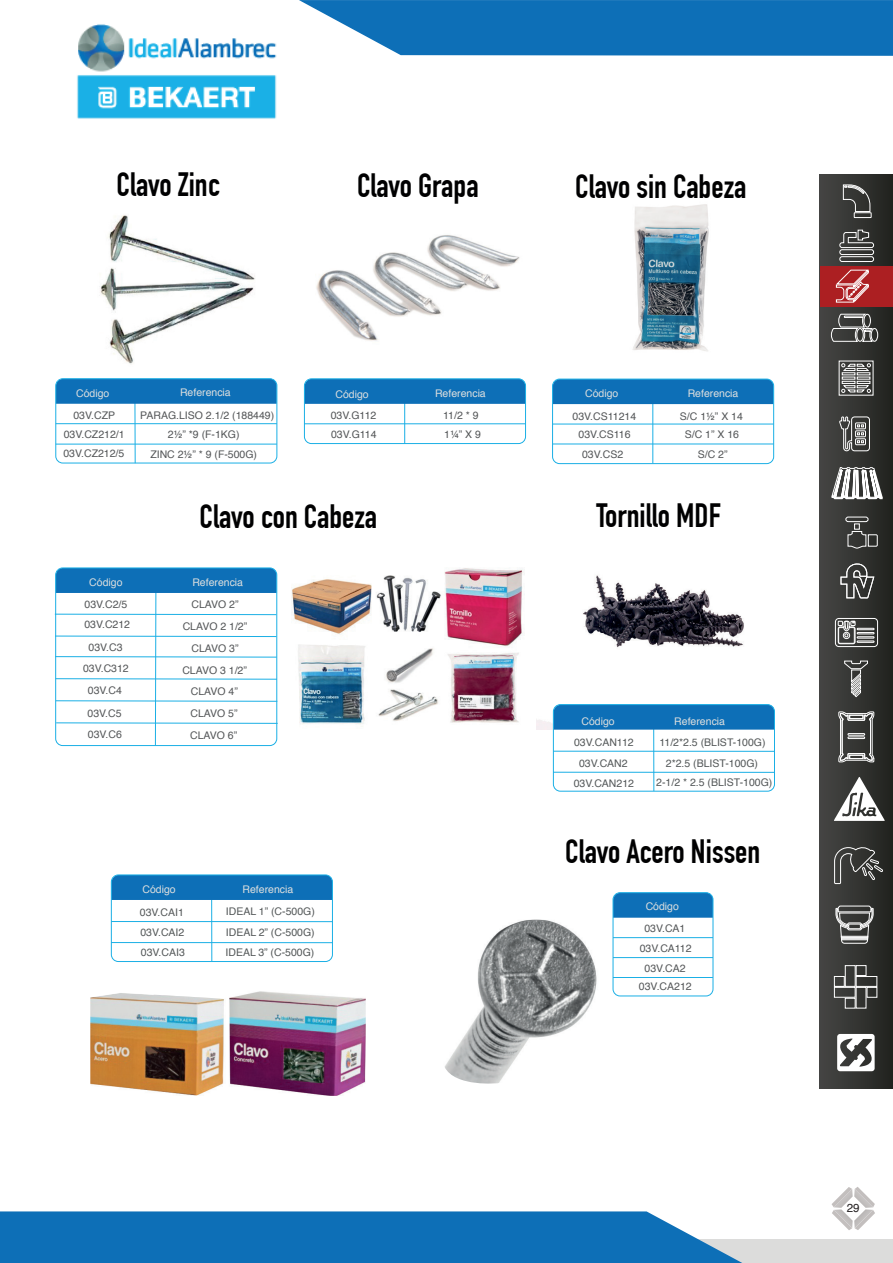
<style>
.page{position:relative;width:893px;height:1263px;background:#fff}
.page>*{position:absolute;margin:0;border:0;box-sizing:border-box;transform-origin:0 0}
.t1{font:700 33px "DIN Condensed";color:#000001}
.t2{font:11.55px "Helvetica";color:#231f20}
.t3{font:10.5px/19.8px "Helvetica";color:#535557;text-align:center}
.t4{font:10.5px "Helvetica";color:#535758}
.t5{font:10.5px "Helvetica";color:#dedfde}
</style>
<div class="page">
<img style="left:632px;top:204px;width:77px;height:148px">
<img style="left:57px;top:215px;width:255px;height:216px">
<img style="left:537px;top:575px;width:207px;height:154px">
<img style="left:309px;top:215px;width:211px;height:158px">
<img style="left:291px;top:568px;width:234px;height:159px">
<svg style="left:832px;top:1187px;width:43px;height:43px"></svg>
<div style="left:661px;top:1240px;width:232px;height:23px;background:#dcdcdb"></div>
<svg style="left:0;top:1211px;width:742px;height:52px;background:#1e78bb"></svg>
<svg style="left:54px;top:568px;width:224px;height:178px"></svg>
<hr style="left:653px;top:710px;width:1px;height:81px;background:#1aafe5">
<div style="left:553px;top:705px;width:221px;height:25px;background:#0d6fb7"></div>
<div style="left:553px;top:704px;width:222px;height:87px;border:1px solid #1aafe5;border-radius:7px"></div>
<hr style="left:553px;top:751px;width:222px;height:1px;background:#1aafe5">
<hr style="left:553px;top:772px;width:222px;height:1px;background:#1aafe5">
<hr style="left:134px;top:385px;width:2px;height:78px;background:#1aafe5">
<div style="left:57px;top:379px;width:220px;height:25px;background:#0d6fb7"></div>
<hr style="left:56px;top:423px;width:221px;height:1px;background:#1aafe5">
<hr style="left:56px;top:444px;width:221px;height:1px;background:#1aafe5">
<div style="left:55px;top:378px;width:222px;height:85px;border:1px solid #1aafe5;border-radius:7px"></div>
<hr style="left:404px;top:385px;width:1px;height:59px;background:#1aafe5">
<div style="left:304px;top:379px;width:220px;height:25px;background:#0d6fb7"></div>
<hr style="left:304px;top:423px;width:221px;height:1px;background:#1aafe5">
<div style="left:304px;top:378px;width:222px;height:66px;border:1px solid #1aafe5;border-radius:7px"></div>
<hr style="left:652px;top:385px;width:1px;height:78px;background:#1aafe5">
<div style="left:553px;top:379px;width:220px;height:25px;background:#0d6fb7"></div>
<hr style="left:553px;top:424px;width:221px;height:1px;background:#1aafe5">
<hr style="left:553px;top:444px;width:221px;height:1px;background:#1aafe5">
<div style="left:552px;top:379px;width:222px;height:85px;border:1px solid #1aafe5;border-radius:7px"></div>
<hr style="left:211px;top:881px;width:1px;height:80px;background:#1aafe5">
<div style="left:113px;top:876px;width:218px;height:24px;background:#0d6fb7"></div>
<div style="left:111px;top:874px;width:222px;height:88px;border:1px solid #1aafe5;border-radius:7px"></div>
<hr style="left:111px;top:921px;width:222px;height:1px;background:#1aafe5">
<hr style="left:111px;top:942px;width:222px;height:1px;background:#1aafe5">
<div style="left:613px;top:893px;width:100px;height:25px;background:#0d6fb7"></div>
<hr style="left:613px;top:937px;width:100px;height:1px;background:#1aafe5">
<hr style="left:613px;top:957px;width:100px;height:1px;background:#1aafe5">
<hr style="left:613px;top:977px;width:100px;height:1px;background:#1aafe5">
<div style="left:613px;top:892px;width:100px;height:104px;border:1px solid #1aafe5;border-radius:7px"></div>
<img style="left:77px;top:24px;width:200px;height:95px">
<svg style="left:299px;top:0;width:594px;height:56px;background:#247cbd"></svg>
<img style="left:445px;top:920px;width:152px;height:164px">
<img style="left:90px;top:991px;width:276px;height:105px">
<div style="left:820px;top:175px;width:73px;height:913px;background:linear-gradient(to right,#474645,#232521)"></div>
<div style="left:820px;top:266px;width:73px;height:41px;background:#ac1f22"></div>
<svg style="left:847px;top:531px;width:31px;height:18px"></svg>
<div style="left:845px;top:517px;width:23px;height:5px;border:1px solid #fff;border-radius:2px"></div>
<div style="left:854px;top:523px;width:6px;height:7px;border:1px solid #fff"></div>
<div style="left:839px;top:249px;width:35px;height:6px;border:1px solid #fff;border-radius:2px"></div>
<div style="left:839px;top:256px;width:35px;height:6px;border:1px solid #fff;border-radius:2px"></div>
<svg style="left:839px;top:229px;width:35px;height:19px"></svg>
<svg style="left:835px;top:905px;width:39px;height:39px;background:#727271"></svg>
<svg style="left:835px;top:269px;width:34px;height:34px"></svg>
<svg style="left:835px;top:563px;width:43px;height:84px;background:#5c5d5a"></svg>
<svg style="left:844px;top:660px;width:24px;height:38px"></svg>
<svg style="left:838px;top:711px;width:37px;height:53px;background:#6d6e6c"></svg>
<svg style="left:834px;top:847px;width:50px;height:37px;background:#4e4f4d"></svg>
<div style="left:867px;top:987px;width:10px;height:11px;border:1px solid #fff"></div>
<div style="left:856px;top:976px;width:21px;height:11px;border:1px solid #fff"></div>
<div style="left:856px;top:965px;width:10px;height:11px;border:1px solid #fff"></div>
<div style="left:845px;top:965px;width:10px;height:22px;border:1px solid #fff"></div>
<svg style="left:834px;top:976px;width:22px;height:22px"></svg>
<div style="left:845px;top:998px;width:10px;height:10px;border:1px solid #fff"></div>
<svg style="left:831px;top:360px;width:52px;height:140px;background:#646563"></svg>
<svg style="left:831px;top:313px;width:47px;height:29px"></svg>
<div style="left:854px;top:212px;width:17px;height:6px;border:1px solid #fff"></div>
<svg style="left:843px;top:184px;width:28px;height:28px"></svg>
<svg style="left:834px;top:777px;width:51px;height:44px"></svg>
<svg style="left:836px;top:1034px;width:40px;height:37px"></svg>
<h1 class="t1" style="left:117px;top:165px;width:105px">Clavo Zinc</h1>
<h1 class="t1" style="left:357px;top:166px;width:123px">Clavo Grapa</h1>
<p class="t5" style="left:76px;top:385px;width:35px">Código</p>
<p class="t5" style="left:180px;top:384px;width:52px">Referencia</p>
<p class="t3" style="left:64px;top:425px;width:62px">03V.CZ212/1</p>
<p class="t3" style="left:168px;top:425px;width:73px">2½” *9 (F-1KG)</p>
<p class="t3" style="left:63px;top:444px;width:62px">03V.CZ212/5</p>
<p class="t3" style="left:150px;top:444px;width:108px">ZINC 2½” * 9 (F-500G)</p>
<p class="t3" style="left:73px;top:405px;width:43px">03V.CZP</p>
<p class="t3" style="left:140px;top:406px;width:136px">PARAG.LISO 2.1/2 (188449)</p>
<p class="t5" style="left:335px;top:386px;width:35px">Código</p>
<p class="t5" style="left:435px;top:385px;width:52px">Referencia</p>
<p class="t3" style="left:331px;top:406px;width:47px">03V.G112</p>
<p class="t3" style="left:443px;top:406px;width:37px">11/2 * 9</p>
<p class="t3" style="left:331px;top:425px;width:47px">03V.G114</p>
<p class="t3" style="left:444px;top:424px;width:38px">1¼” X 9</p>
<h1 class="t1" style="left:200px;top:497px;width:179px">Clavo con Cabeza</h1>
<p class="t5" style="left:89px;top:574px;width:35px">Código</p>
<p class="t3" style="left:85px;top:594px;width:44px">03V.C2/5</p>
<p class="t3" style="left:191px;top:594px;width:49px">CLAVO 2”</p>
<p class="t3" style="left:84px;top:615px;width:47px">03V.C212</p>
<p class="t3" style="left:183px;top:616px;width:66px">CLAVO 2 1/2”</p>
<p class="t3" style="left:89px;top:638px;width:36px">03V.C3</p>
<p class="t3" style="left:191px;top:638px;width:49px">CLAVO 3”</p>
<p class="t3" style="left:83px;top:659px;width:47px">03V.C312</p>
<p class="t3" style="left:182px;top:660px;width:66px">CLAVO 3 1/2”</p>
<p class="t3" style="left:88px;top:681px;width:36px">03V.C4</p>
<p class="t3" style="left:191px;top:682px;width:49px">CLAVO 4”</p>
<p class="t3" style="left:88px;top:703px;width:36px">03V.C5</p>
<p class="t3" style="left:190px;top:704px;width:49px">CLAVO 5”</p>
<p class="t3" style="left:88px;top:725px;width:36px">03V.C6</p>
<p class="t3" style="left:190px;top:726px;width:49px">CLAVO 6”</p>
<p class="t5" style="left:192px;top:574px;width:52px">Referencia</p>
<p class="t5" style="left:142px;top:881px;width:35px">Código</p>
<p class="t5" style="left:243px;top:881px;width:52px">Referencia</p>
<p class="t4" style="left:140px;top:904px;width:45px">03V.CAI1</p>
<p class="t4" style="left:226px;top:903px;width:90px">IDEAL 1” (C-500G)</p>
<p class="t4" style="left:140px;top:924px;width:45px">03V.CAI2</p>
<p class="t4" style="left:226px;top:924px;width:90px">IDEAL 2” (C-500G)</p>
<p class="t4" style="left:141px;top:944px;width:45px">03V.CAI3</p>
<p class="t4" style="left:225px;top:944px;width:90px">IDEAL 3” (C-500G)</p>
<h1 class="t1" style="left:575px;top:167px;width:172px">Clavo sin Cabeza</h1>
<p class="t5" style="left:585px;top:385px;width:35px">Código</p>
<p class="t5" style="left:688px;top:385px;width:52px">Referencia</p>
<p class="t3" style="left:573px;top:407px;width:65px">03V.CS11214</p>
<p class="t3" style="left:680px;top:407px;width:65px">S/C 1½” X 14</p>
<p class="t3" style="left:579px;top:425px;width:53px">03V.CS116</p>
<p class="t3" style="left:685px;top:424px;width:56px">S/C 1” X 16</p>
<p class="t3" style="left:582px;top:445px;width:43px">03V.CS2</p>
<p class="t3" style="left:698px;top:445px;width:31px">S/C 2”</p>
<h1 class="t1" style="left:597px;top:496px;width:126px">Tornillo MDF</h1>
<p class="t5" style="left:581px;top:713px;width:35px">Código</p>
<p class="t5" style="left:674px;top:713px;width:52px">Referencia</p>
<p class="t4" style="left:574px;top:734px;width:61px">03V.CAN112</p>
<p class="t4" style="left:659px;top:734px;width:108px">11/2*2.5 (BLIST-100G)</p>
<p class="t4" style="left:579px;top:755px;width:50px">03V.CAN2</p>
<p class="t4" style="left:666px;top:755px;width:94px">2*2.5 (BLIST-100G)</p>
<p class="t4" style="left:574px;top:775px;width:62px">03V.CAN212</p>
<p class="t4" style="left:656px;top:774px;width:118px">2-1/2 * 2.5 (BLIST-100G)</p>
<h1 class="t1" style="left:565px;top:832px;width:197px">Clavo Acero Nissen</h1>
<p class="t5" style="left:646px;top:898px;width:35px">Código</p>
<p class="t3" style="left:640px;top:919px;width:53px">03V.CA1<br>03V.CA112<br>03V.CA2</p>
<p class="t3" style="left:639px;top:977px;width:54px">03V.CA212</p>
<p class="t2" style="left:847px;top:1199px;width:14px">29</p>
</div>
